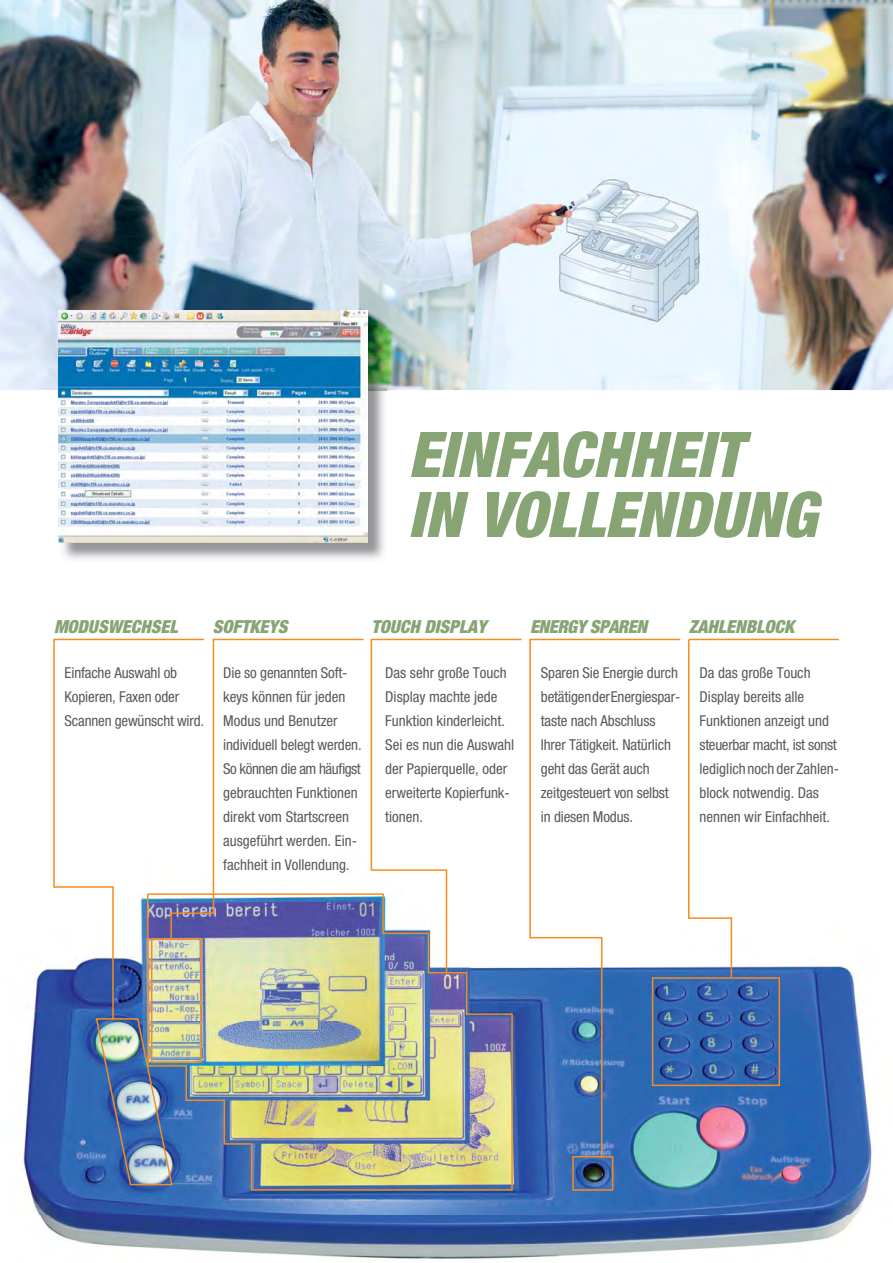
<style>
.page{position:relative;width:893px;height:1263px;background:#fff}
.page>*{position:absolute;margin:0;border:0;box-sizing:border-box;transform-origin:0 0}
.t1{font:italic 900 condensed 63px/60px "Helvetica Neue";color:#87a475}
.t2{font:italic 900 condensed 18px "Helvetica Neue";color:#87a475}
.t3{font:italic 900 condensed 18px "Helvetica Neue";letter-spacing:-.025em;color:#87a475}
.t4{font:condensed 15px/24px "Helvetica Neue";color:#58595b}
</style>
<div class="page">
<img style="left:23px;top:966px;width:849px;height:293px">
<svg style="left:52px;top:638px;width:118px;height:383px"></svg>
<svg style="left:370px;top:638px;width:153px;height:337px"></svg>
<svg style="left:529px;top:638px;width:153px;height:522px"></svg>
<hr style="left:689px;top:639px;width:150px;height:1px;background:#f78c1e">
<svg style="left:687px;top:638px;width:46px;height:339px"></svg>
<div style="left:652px;top:977px;width:128px;height:109px;border:2px solid #f78c1e"></div>
<img style="left:95px;top:1017px;width:51px;height:169px">
<svg style="left:170px;top:638px;width:194px;height:254px"></svg>
<div style="left:572px;top:1156px;width:41px;height:35px;border:2px solid #f78c1e"></div>
<img style="left:146px;top:892px;width:367px;height:299px">
<img style="left:0;top:0;width:893px;height:390px">
<img style="left:60px;top:312px;width:327px;height:247px">
<img style="left:58px;top:311px;width:309px;height:231px">
<h1 class="t1" style="left:408px;top:430px;width:410px">EINFACHHEIT<br>IN VOLLENDUNG</h1>
<p class="t2" style="left:54px;top:620px;width:125px">MODUSWECHSEL</p>
<p class="t2" style="left:213px;top:620px;width:76px">SOFTKEYS</p>
<p class="t2" style="left:371px;top:620px;width:117px">TOUCH DISPLAY</p>
<p class="t4" style="left:65px;top:662px;width:141px">Einfache Auswahl ob<br>Kopieren, Faxen oder<br>Scannen gewünscht wird.</p>
<p class="t4" style="left:223px;top:662px;width:140px">Die so genannten Soft&shy;keys können für jeden<br>Modus und Benutzer individuell belegt werden.<br>So können die am häufigst gebrauchten Funktionen direkt vom Startscreen ausgeführt werden. Ein&shy;fachheit in Vollendung.</p>
<p class="t4" style="left:385px;top:662px;width:130px">Das sehr große Touch<br>Display machte jede<br>Funktion kinderleicht.<br>Sei es nun die Auswahl der Papierquelle, oder erweiterte Kopierfunk&shy;tionen.</p>
<p class="t3" style="left:530px;top:620px;width:118px">ENERGY SPAREN</p>
<p class="t2" style="left:689px;top:620px;width:107px">ZAHLENBLOCK</p>
<p class="t4" style="left:541px;top:662px;width:141px">Sparen Sie Energie durch betätigen der Energiespar&shy;taste nach Abschluss<br>Ihrer Tätigkeit. Natürlich geht das Gerät auch zeitgesteuert von selbst in diesen Modus.</p>
<p class="t4" style="left:700px;top:662px;width:141px">Da das große Touch<br>Display bereits alle<br>Funktionen anzeigt und steuerbar macht, ist sonst lediglich noch der Zahlen&shy;block notwendig. Das nennen wir Einfachheit.</p>
</div>
